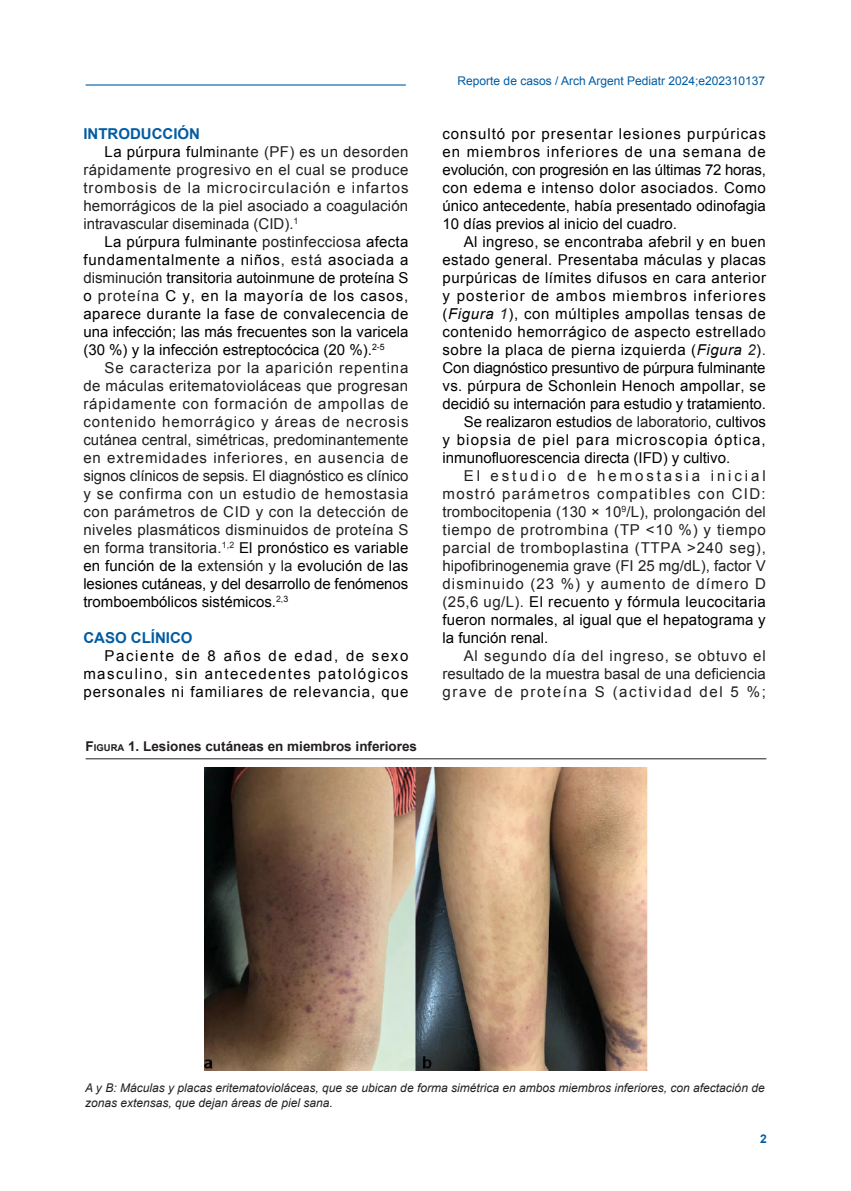
<style>
.page{position:relative;width:851px;height:1191px;background:#fff}
.page>*{position:absolute;margin:0;border:0;box-sizing:border-box;transform-origin:0 0}
._0_Texto_x10{font:15px/18px "Arial";color:#231f20;text-align:justify}
._0_Texto_x10-2{font:15px/18px "Arial";color:#000;text-align:justify}
._5_Sub__x10B_May{font:700 15px "Arial";color:#015ca3}
._9_Cuadros_Títulos_x{font:700 13.5px "Arial";color:#231f20}
._9_Cuadros_textos_x8{font:italic 12px/15px "Arial";color:#231f20}
.t1{font:12px "Arial";color:#015ca3}
.t2{font:700 12px "Arial";color:#015ca3}
.s1{color:#000}
.s2{color:#231f20}
.s3{font-style:inherit}
.s4{font-size:9.45px}
.s5{font-style:italic}
.s6{font-style:italic;color:#231f20}
</style>
<div class="page">
<hr style="left:86px;top:84px;width:320px;height:2px;background:#015ca3">
<hr style="left:86px;top:758px;width:680px;height:1px;background:#231f20">
<img style="left:205px;top:767px;width:443px;height:303px">
<p class="_5_Sub__x10B_May" style="left:83px;top:123px;width:118px">INTRODUCCIÓN</p>
<p class="_0_Texto_x10" style="left:83px;top:142px;width:327px;text-indent:21px"><span class="s1">La púrpura fulm</span>inante (PF) es un desorden rápidamente progresivo en el cual se produce trombosis de la microcirculación e infartos hemorrágicos de la piel asociado a coagulación intravascular diseminada (CID).<sup>1</sup></p>
<p class="_0_Texto_x10-2" style="left:83px;top:232px;width:326px;text-indent:21px">La púrpura fulminante <span class="s2">postinfecciosa</span> afecta fundamentalmente a niños<span class="s2">, está</span> asociada a <span class="s2">disminución</span> transitori<span class="s2">a</span> autoinmune de proteína S o <span class="s2">proteína</span> C y, en la mayoría de los casos, aparece durante la fase de convalecencia de una infección; las más frecuentes son la varicela (30 %) y la infección estreptocócica (20 %).<sup>2-5</sup></p>
<p class="_0_Texto_x10" style="left:83px;top:358px;width:327px;text-indent:21px">Se caracteriza por la aparición repentina de máculas eritematovioláceas que progresan rápidamente con formación de ampollas de contenido hemorrágico y áreas de necrosis cutánea central, simétricas, predominantemente en extremidades inferiores, en ausencia de signos clínicos de sepsis. El diagnóstico es clínico y se confirma con un estudio de hemostasia con parámetros de CID y con la detección de niveles plasmáticos disminuidos de proteína S en forma transitoria.<sup>1,2</sup> <span class="s1">El pronóstico es variable en función de la</span> extensión y la <span class="s1">evolución de las lesiones cutáneas, y del desarrollo de fenómenos tromboembólicos sistémicos.</span><sup>2,</sup><sup>3</sup></p>
<p class="_5_Sub__x10B_May" style="left:83px;top:627px;width:111px">CASO CLÍNICO</p>
<p class="_0_Texto_x10-2" style="left:83px;top:646px;width:326px;text-indent:21px">Paciente de 8 años de edad, de sexo masculino, sin antecedentes patológicos personales ni familiares de relevancia, que</p>
<p class="_9_Cuadros_Títulos_x" style="left:86px;top:737px;width:333px"><span class="s3">F</span><span class="s4">IGURA</span> 1. Lesiones cutáneas en miembros inferiores</p>
<p class="t1" style="left:457px;top:73px;width:309px">Reporte de casos / Arch Argent Pediatr 2024;e202310137</p>
<p class="_0_Texto_x10-2" style="left:442px;top:124px;width:325px">consultó por presentar lesiones purpúricas en miembros inferiores de una semana de evolución, con progresión en las últimas 72 horas, con edema e intenso dolor asociados. Como único antecedente, había presentado odinofagia 10 días previos al inicio del cuadro.</p>
<p class="_0_Texto_x10-2" style="left:442px;top:232px;width:325px;text-indent:21px">Al ingreso, se encontraba afebril y en buen estado general. Presentaba máculas y placas purpúricas de límites difusos en cara anterior y posterior de ambos miembros inferiores (<span class="s5">Figura</span> <span class="s6">1</span>), con múltiples ampollas tensas de contenido hemorrágico de aspecto estrellad<span class="s2">o </span>sobre la placa de pierna izquierda (<span class="s5">Figura</span> <span class="s6">2</span>)<span class="s2">.<br></span>Con diagnóstico presuntivo de púrpura fulminante vs. púrpura de Schonlein Henoch ampollar, se decidió su internación para estudio y tratamiento.</p>
<p class="_0_Texto_x10-2" style="left:442px;top:412px;width:325px;text-indent:21px">Se realizaron estudios <span class="s2">de laboratorio</span>, cultivos y biopsia de piel para microscopia óptica, inmunofluorescencia directa (IFD) y cultivo.</p>
<p class="_0_Texto_x10" style="left:442px;top:466px;width:325px;text-indent:21px">El estudio de hemostasia inicial mostró parámetros compatibles con CID: trombocitopenia (130 × 10<sup>9</sup>/L), prolongación del tiempo de protrombina (TP &lt;10 %) y tiempo parcial de tromboplastina (TTPA &gt;240 seg), hipofibrinogenemia grave (FI 25 mg/dL), factor V disminuido (23 %) y aumento de dímero D (25,6 ug/L). <span class="s1">El recuento y fórmula leucocitaria fueron normales, al igual que el hepatograma y la función renal.</span></p>
<p class="_0_Texto_x10" style="left:442px;top:646px;width:325px;text-indent:21px">Al segundo día del ingreso, se obtuvo el resultado de la muestra basal de una deficiencia grave de proteína S (actividad del 5 %;</p>
<p class="_9_Cuadros_textos_x8" style="left:85px;top:1080px;width:681px">A y B: Máculas y placas eritematovioláceas, que se ubican de forma simétrica en ambos miembros inferiores, con afectación de zonas extensas, que dejan áreas de piel sana.</p>
<p class="t2" style="left:760px;top:1130px;width:8px">2</p>
</div>
